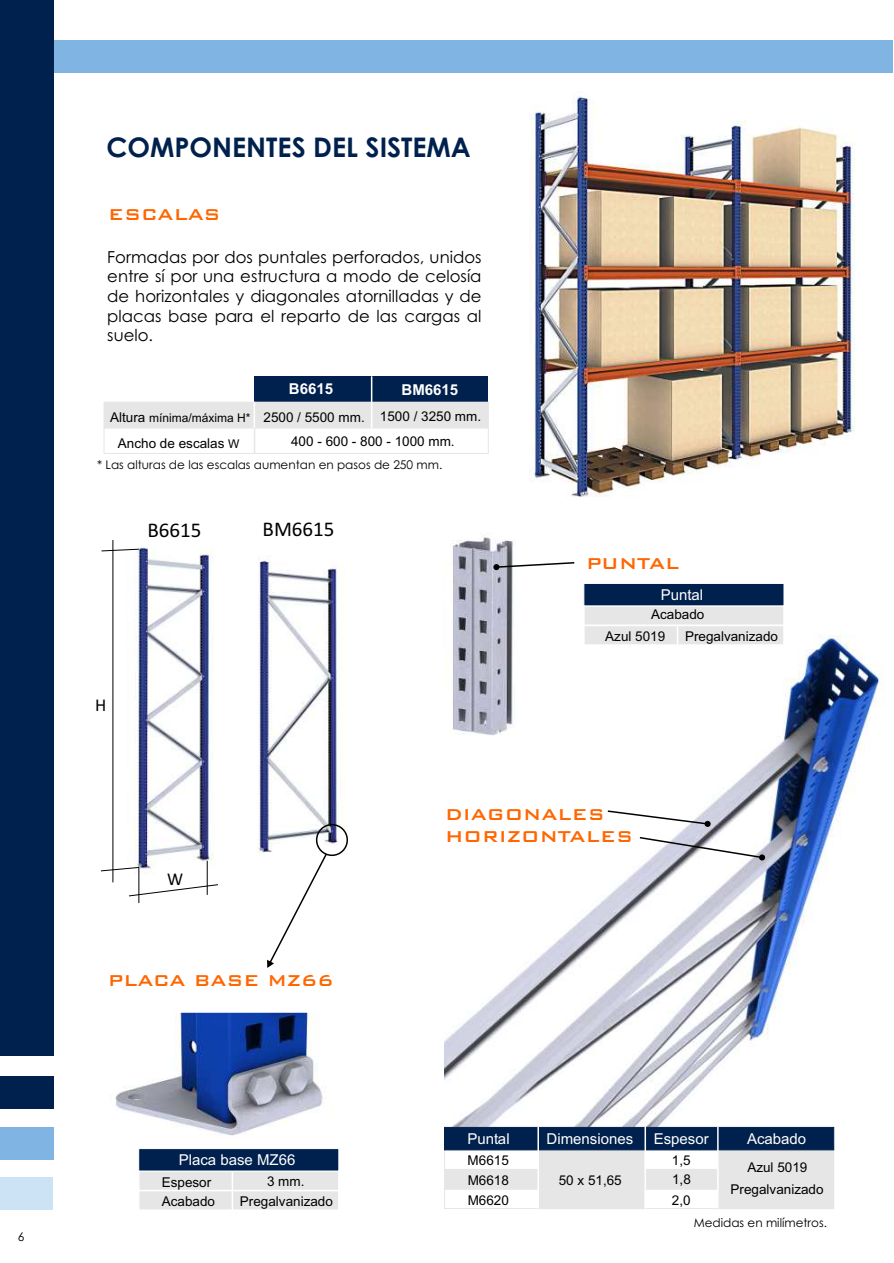
<style>
.page{position:relative;width:894px;height:1263px;background:#fff}
.page>*{position:absolute;margin:0;border:0;box-sizing:border-box;transform-origin:0 0}
.t1{font:700 27px "Century Gothic";color:#00214d}
.t2{font:21px/22px "Bank Gothic Md BT";color:#f60}
.t3{font:21px "Calibri";color:#000}
.t4{font:18px "Calibri";color:#000}
.t5{font:16.5px/19.6px "Century Gothic";color:#000;text-align:justify}
.t6{font:15px "Arial";color:#fff}
.t7{font:700 15px "Arial";color:#fff}
.t8{font:13.5px/18.5px "Arial";color:#000}
.t9{font:12px "Century Gothic";color:#000}
.t10{font:12px "Arial";color:#000}
.s1{font-size:13.5px}
.s2{font-size:12px}
</style>
<div class="page">
<img style="left:115px;top:1013px;width:211px;height:123px">
<img style="left:445px;top:635px;width:439px;height:492px">
<div style="left:254px;top:377px;width:234px;height:25px;background:#00214d"></div>
<div style="left:104px;top:402px;width:385px;height:26px;background:#e6e6e6"></div>
<div style="left:104px;top:427px;width:385px;height:27px;border:1px solid #e6e6e6"></div>
<svg style="left:254px;top:402px;width:1px;height:51px"></svg>
<hr style="left:371px;top:376px;width:1px;height:52px;background:#fff">
<img style="left:101px;top:540px;width:247px;height:344px">
<img style="left:530px;top:93px;width:325px;height:404px">
<svg style="left:640px;top:837px;width:125px;height:24px"></svg>
<svg style="left:608px;top:810px;width:103px;height:17px"></svg>
<div style="left:316px;top:824px;width:32px;height:32px;border:2px solid #000;border-radius:50%"></div>
<svg style="left:267px;top:854px;width:60px;height:114px"></svg>
<svg style="left:101px;top:549px;width:38px;height:2px"></svg>
<svg style="left:101px;top:867px;width:38px;height:4px"></svg>
<hr style="left:113px;top:540px;width:1px;height:342px;background:#000">
<hr style="left:139px;top:867px;width:1px;height:36px;background:#000">
<hr style="left:207px;top:861px;width:1px;height:34px;background:#000">
<svg style="left:129px;top:884px;width:89px;height:12px"></svg>
<div style="left:0;top:40px;width:893px;height:33px;background:#80b5e3"></div>
<div style="left:0;top:0;width:53px;height:1056px;background:#00214d"></div>
<div style="left:0;top:1127px;width:53px;height:32px;background:#80b5e3"></div>
<div style="left:0;top:1177px;width:53px;height:33px;background:#cce3f5"></div>
<div style="left:0;top:1076px;width:53px;height:33px;background:#00214d"></div>
<div style="left:444px;top:1150px;width:390px;height:20px;background:#fff;border:1px solid #e6e6e6"></div>
<div style="left:444px;top:1189px;width:390px;height:20px;background:#fff;border:1px solid #e6e6e6"></div>
<div style="left:539px;top:1145px;width:106px;height:64px;background:#e6e6e6;border:1px solid #e6e6e6"></div>
<div style="left:718px;top:1144px;width:116px;height:65px;background:#e6e6e6"></div>
<div style="left:444px;top:1169px;width:390px;height:20px;background:#e6e6e6"></div>
<div style="left:444px;top:1127px;width:390px;height:23px;background:#00214d"></div>
<hr style="left:537px;top:1127px;width:2px;height:82px;background:#fff">
<hr style="left:645px;top:1127px;width:1px;height:82px;background:#fff">
<hr style="left:717px;top:1127px;width:2px;height:82px;background:#fff">
<img style="left:445px;top:537px;width:80px;height:203px">
<div style="left:138px;top:1170px;width:202px;height:21px;background:#e6e6e6;border:2px solid #fff"></div>
<div style="left:138px;top:1190px;width:202px;height:21px;background:#e6e6e6;border:2px solid #fff"></div>
<div style="left:138px;top:1148px;width:201px;height:23px;background:#00214d;border:1px solid #fff"></div>
<hr style="left:232px;top:1172px;width:1px;height:38px;background:#fff">
<div style="left:583px;top:605px;width:202px;height:21px;background:#e6e6e6;border:2px solid #fff"></div>
<div style="left:583px;top:625px;width:202px;height:21px;background:#e6e6e6;border:2px solid #fff"></div>
<div style="left:583px;top:583px;width:201px;height:23px;background:#00214d;border:1px solid #fff"></div>
<svg style="left:677px;top:626px;width:1px;height:19px"></svg>
<svg style="left:493px;top:562px;width:81px;height:8px"></svg>
<p class="t9" style="left:18px;top:1232px;width:8px">6</p>
<h1 class="t1" style="left:106px;top:136px;width:366px">COMPONENTES DEL SISTEMA</h1>
<h2 class="t2" style="left:108px;top:203px;width:114px">ESCALAS</h2>
<p class="t5" style="left:107px;top:249px;width:376px">Formadas por dos puntales perforados, unidos entre sí por una estructura a modo de celosía de horizontales y diagonales atornilladas y de placas base para el reparto de las cargas al suelo.</p>
<p class="t7" style="left:289px;top:383px;width:46px">B6615</p>
<p class="t7" style="left:402px;top:384px;width:58px">BM6615</p>
<p class="t8" style="left:264px;top:409px;width:219px">2500 / 5500 mm. 1500 / 3250 mm.</p>
<p class="t10" style="left:110px;top:413px;width:142px"><span class="s1">Altura</span> mínima/máxima H*</p>
<p class="t9" style="left:97px;top:460px;width:347px">* Las alturas de las escalas aumentan en pasos de 250 mm.</p>
<p class="t8" style="left:118px;top:435px;width:123px">Ancho de escalas <span class="s2">W</span></p>
<p class="t8" style="left:291px;top:433px;width:165px">400 - 600 - 800 - 1000 mm.</p>
<h2 class="t3" style="left:147px;top:521px;width:56px">B6615</h2>
<h2 class="t3" style="left:263px;top:520px;width:73px">BM6615</h2>
<h3 class="t4" style="left:95px;top:697px;width:13px">H</h3>
<h3 class="t4" style="left:167px;top:872px;width:18px">W</h3>
<h2 class="t2" style="left:108px;top:970px;width:227px">PLACA BASE MZ66</h2>
<p class="t6" style="left:179px;top:1154px;width:118px">Placa base MZ66</p>
<p class="t8" style="left:162px;top:1174px;width:51px">Espesor</p>
<p class="t8" style="left:162px;top:1193px;width:55px">Acabado</p>
<p class="t8" style="left:267px;top:1174px;width:39px">3 mm.</p>
<p class="t8" style="left:240px;top:1193px;width:94px">Pregalvanizado</p>
<h2 class="t2" style="left:586px;top:553px;width:95px">PUNTAL</h2>
<p class="t6" style="left:661px;top:589px;width:44px">Puntal</p>
<p class="t8" style="left:651px;top:607px;width:55px">Acabado</p>
<p class="t8" style="left:605px;top:628px;width:62px">Azul 5019</p>
<p class="t8" style="left:685px;top:628px;width:94px">Pregalvanizado</p>
<h2 class="t2" style="left:445px;top:803px;width:189px">DIAGONALES<br>HORIZONTALES</h2>
<p class="t6" style="left:467px;top:1133px;width:44px">Puntal</p>
<p class="t6" style="left:654px;top:1133px;width:56px">Espesor</p>
<p class="t6" style="left:747px;top:1133px;width:61px">Acabado</p>
<p class="t8" style="left:468px;top:1153px;width:43px">M6615</p>
<p class="t8" style="left:672px;top:1153px;width:20px">1,5<br>1,8</p>
<p class="t8" style="left:672px;top:1192px;width:20px">2,0</p>
<p class="t6" style="left:547px;top:1133px;width:88px">Dimensiones</p>
<p class="t8" style="left:731px;top:1158px;width:94px;line-height:21.6px;text-align:center">Azul 5019<br>Pregalvanizado</p>
<p class="t8" style="left:559px;top:1172px;width:65px">50 x 51,65</p>
<p class="t8" style="left:468px;top:1172px;width:43px;line-height:19.6px">M6618<br>M6620</p>
<p class="t9" style="left:694px;top:1218px;width:135px">Medidas en milímetros.</p>
</div>
